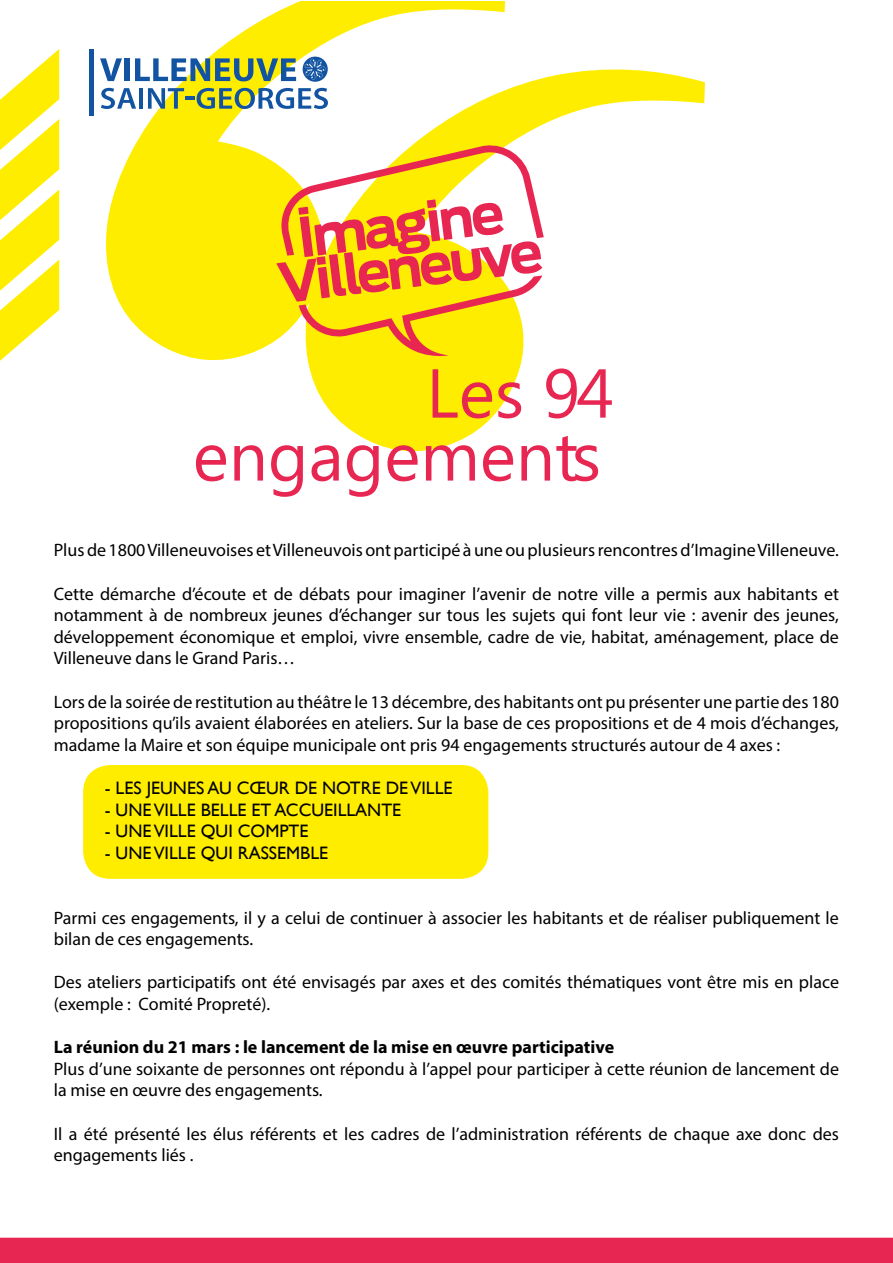
<style>
.page{position:relative;width:893px;height:1263px;background:#fff}
.page>*{position:absolute;margin:0;border:0;box-sizing:border-box;transform-origin:0 0}
.t1{font:69px/63px "Khmer UI";color:#e82652;text-align:right}
.t2{font:18px/21.6px "Myriad Pro";color:#000}
.t3{font:18px "Gill Sans";color:#000}
.t4{font:700 18px "Myriad Pro";color:#000}
</style>
<div class="page">
<div style="left:83px;top:765px;width:405px;height:114px;background:#ffed00;border-radius:27px"></div>
<div style="left:0;top:1238px;width:893px;height:25px;background:#e82652"></div>
<svg style="left:106px;top:1px;width:399px;height:360px;fill:#ffed00"></svg>
<svg style="left:301px;top:66px;width:404px;height:386px"></svg>
<svg style="left:100px;top:58px;width:22px;height:23px"></svg>
<div style="left:125px;top:58px;width:5px;height:23px;background:#1254a2"></div>
<svg style="left:135px;top:58px;width:161px;height:23px"></svg>
<svg style="left:101px;top:88px;width:35px;height:21px"></svg>
<hr style="left:139px;top:88px;width:4px;height:21px;background:#1254a2">
<svg style="left:148px;top:88px;width:180px;height:21px"></svg>
<svg style="left:303px;top:57px;width:25px;height:25px"></svg>
<svg style="left:304px;top:59px;width:21px;height:21px"></svg>
<div style="left:89px;top:49px;width:5px;height:67px;background:#1254a2"></div>
<svg style="left:276px;top:143px;width:268px;height:215px"></svg>
<svg style="left:0;top:49px;width:59px;height:312px"></svg>
<h1 class="t1" style="left:193px;top:362px;width:423px">Les 94 engagements</h1>
<p class="t2" style="left:54px;top:539px;width:787px">Plus de 1800 Villeneuvoises et Villeneuvois ont participé à une ou plusieurs rencontres d’Imagine Villeneuve.</p>
<p class="t2" style="left:54px;top:582px;width:787px;text-align:justify">Cette démarche d’écoute et de débats pour imaginer l’avenir de notre ville a permis aux habitants et notamment à de nombreux jeunes d’échanger sur tous les sujets qui font leur vie : avenir des jeunes, développement économique et emploi, vivre ensemble, cadre de vie, habitat, aménagement, place de Villeneuve dans le Grand Paris…</p>
<p class="t2" style="left:54px;top:690px;width:787px;text-align:justify">Lors de la soirée de restitution au théâtre le 13 décembre, des habitants ont pu présenter une partie des 180 propositions qu’ils avaient élaborées en ateliers. Sur la base de ces propositions et de 4 mois d’échanges, madame la Maire et son équipe municipale ont pris 94 engagements structurés autour de 4 axes :</p>
<p class="t3" style="left:105px;top:777px;width:349px">- LES JEUNES AU CŒUR DE NOTRE DE VILLE</p>
<p class="t3" style="left:105px;top:799px;width:298px">- UNE VILLE BELLE ET ACCUEILLANTE</p>
<p class="t3" style="left:105px;top:821px;width:205px">- UNE VILLE QUI COMPTE</p>
<p class="t3" style="left:105px;top:842px;width:225px">- UNE VILLE QUI RASSEMBLE</p>
<p class="t2" style="left:54px;top:906px;width:787px">Parmi ces engagements, il y a celui de continuer à associer les habitants et de réaliser publiquement le bilan de ces engagements.</p>
<p class="t2" style="left:54px;top:971px;width:787px">Des ateliers participatifs ont été envisagés par axes et des comités thématiques vont être mis en place (exemple : Comité Propreté).</p>
<p class="t4" style="left:54px;top:1035px;width:562px">La réunion du 21 mars : le lancement de la mise en œuvre participative</p>
<p class="t2" style="left:54px;top:1058px;width:787px">Plus d’une soixante de personnes ont répondu à l’appel pour participer à cette réunion de lancement de la mise en œuvre des engagements.</p>
<p class="t2" style="left:54px;top:1122px;width:787px">Il a été présenté les élus référents et les cadres de l’administration référents de chaque axe donc des engagements liés .</p>
</div>
